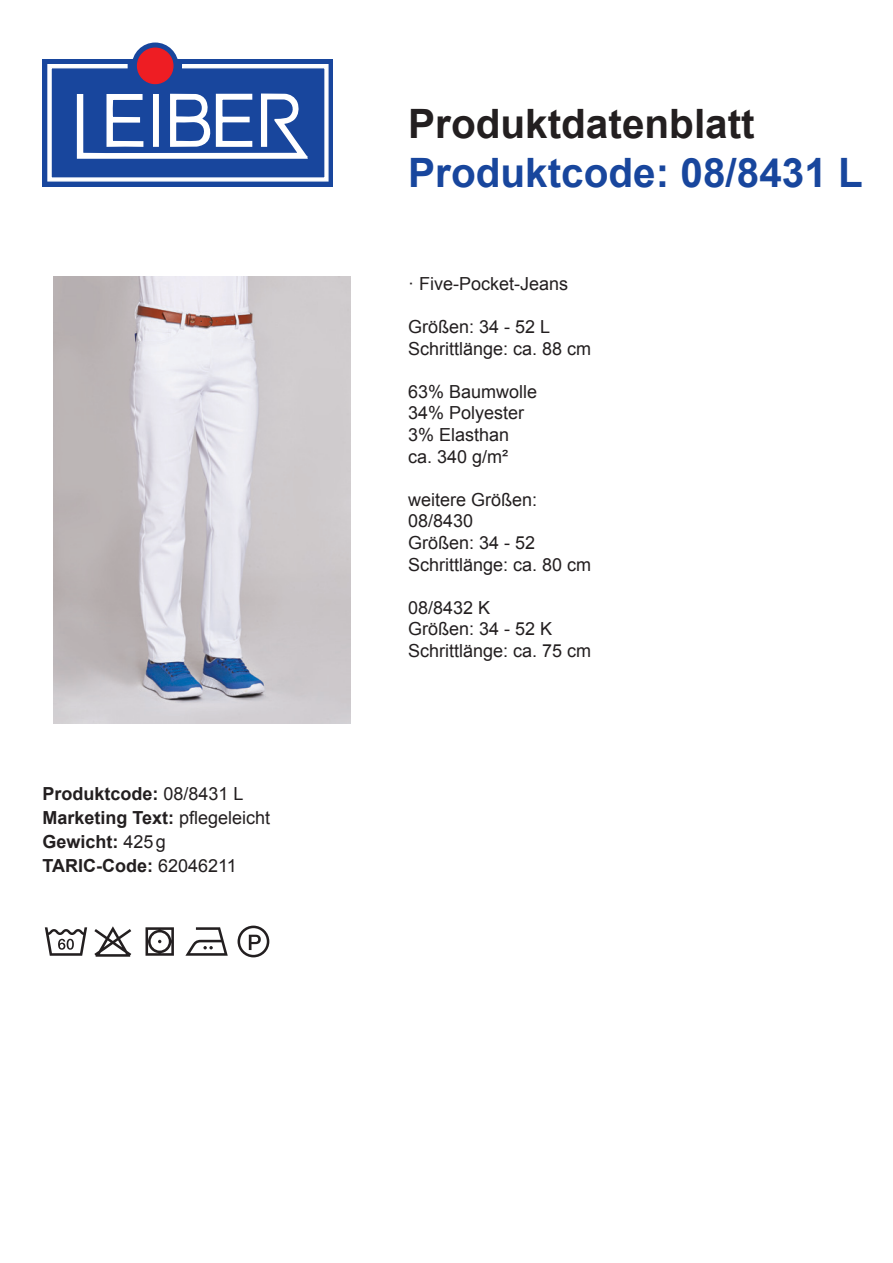
<style>
.page{position:relative;width:893px;height:1263px;background:#fff}
.page>*{position:absolute;margin:0;border:0;box-sizing:border-box;transform-origin:0 0}
.t1{font:700 40.5px "Arial";color:#18469d}
.t2{font:700 40.5px "Arial";color:#231f20}
.t3{font:18px/21.6px "Arial";color:#231f20}
.t4{font:700 18px/24px "Arial";color:#231f20}
.s1{font-weight:400}
</style>
<div class="page">
<div style="left:43px;top:59px;width:290px;height:127px;background:#18469d"></div>
<svg style="left:47px;top:64px;width:282px;height:118px"></svg>
<svg style="left:132px;top:43px;width:47px;height:46px"></svg>
<div style="left:138px;top:48px;width:35px;height:36px;background:#ee1d23;border-radius:50%"></div>
<div style="left:137px;top:48px;width:37px;height:36px;border:1px solid #ee1d23;border-radius:50%"></div>
<img style="left:53px;top:277px;width:298px;height:446px">
<svg style="left:45px;top:927px;width:42px;height:29px"></svg>
<svg style="left:94px;top:926px;width:37px;height:31px"></svg>
<svg style="left:146px;top:927px;width:28px;height:29px"></svg>
<svg style="left:185px;top:927px;width:43px;height:29px"></svg>
<svg style="left:238px;top:925px;width:31px;height:32px"></svg>
<p class="t4" style="left:43px;top:782px;width:229px">Produktcode: <span class="s1">08/8431 L<br></span>Marketing Text: <span class="s1">pflegeleicht<br></span>Gewicht: <span class="s1">425g<br></span>TARIC-Code: <span class="s1">62046211</span></p>
<h1 class="t2" style="left:408px;top:97px;width:348px">Produktdatenblatt</h1>
<h1 class="t1" style="left:408px;top:146px;width:456px">Produktcode: 08/8431 L</h1>
<p class="t3" style="left:408px;top:273px;width:162px">· Five-Pocket-Jeans</p>
<p class="t3" style="left:408px;top:316px;width:185px">Größen: 34 - 52 L<br>Schrittlänge: ca. 88 cm</p>
<p class="t3" style="left:408px;top:381px;width:131px">63% Baumwolle<br>34% Polyester<br>3% Elasthan ca. 340 g/m²</p>
<p class="t3" style="left:408px;top:489px;width:185px">weitere Größen:<br>08/8430<br>Größen: 34 - 52<br>Schrittlänge: ca. 80 cm</p>
<p class="t3" style="left:408px;top:597px;width:185px">08/8432 K<br>Größen: 34 - 52 K<br>Schrittlänge: ca. 75 cm</p>
</div>
